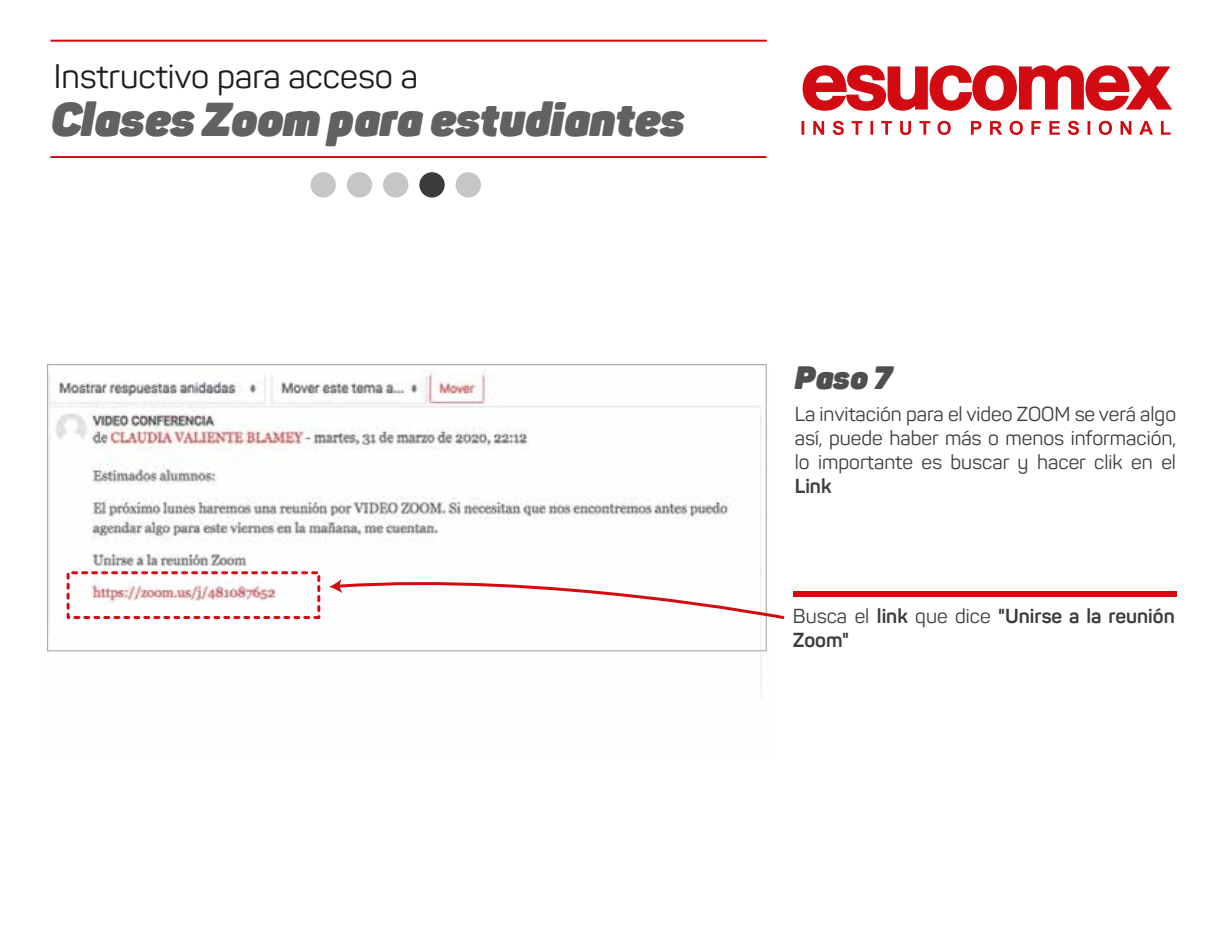
<style>
.page{position:relative;width:1224px;height:929px;background:#fff}
.page>*{position:absolute;margin:0;border:0;box-sizing:border-box;transform-origin:0 0}
.t1{font:italic 900 46.8px "Panton";color:#616160}
.t2{font:33.6px "Panton";color:#1d1d1b}
.t3{font:italic 900 32px "Panton";color:#504f4f}
.t4{font:20px/24px "Panton";color:#3c3c3b;text-align:justify}
.t5{font:700 20px/24px "Panton";color:#3c3c3b}
.s1{font-weight:400}
</style>
<div class="page">
<div style="left:793px;top:591px;width:384px;height:6px;background:#d20a11"></div>
<img style="left:47px;top:370px;width:720px;height:326px">
<div style="left:67px;top:571px;width:253px;height:48px;border:3px dashed #d20a11"></div>
<svg style="left:329px;top:572px;width:456px;height:48px"></svg>
<svg style="left:802px;top:65px;width:370px;height:70px"></svg>
<hr style="left:50px;top:156px;width:716px;height:2px;background:#d20a11">
<hr style="left:50px;top:40px;width:717px;height:2px;background:#d20a11">
<div style="left:311px;top:172px;width:25px;height:25px;background:#c6c6c6;border-radius:50%"></div>
<div style="left:347px;top:172px;width:25px;height:25px;background:#c6c6c6;border-radius:50%"></div>
<div style="left:383px;top:172px;width:25px;height:25px;background:#c6c6c6;border-radius:50%"></div>
<div style="left:419px;top:172px;width:26px;height:25px;background:#3c3c3b;border-radius:50%"></div>
<div style="left:456px;top:172px;width:25px;height:25px;background:#c6c6c6;border-radius:50%"></div>
<h2 class="t2" style="left:54px;top:55px;width:366px">Instructivo para acceso a</h2>
<h1 class="t1" style="left:50px;top:89px;width:636px">Clases Zoom para estudiantes</h1>
<h3 class="t3" style="left:795px;top:357px;width:98px">Paso 7</h3>
<p class="t4" style="left:795px;top:402px;width:383px">La invitación para el video ZOOM se verá algo así, puede haber más o menos información, lo importante es buscar y hacer clik en el</p>
<p class="t5" style="left:795px;top:474px;width:38px">Link</p>
<p class="t5" style="left:793px;top:604px;width:383px"><span class="s1">Busca el</span> link <span class="s1">que dice</span> "Unirse a la reunión<br>Zoom"</p>
</div>
